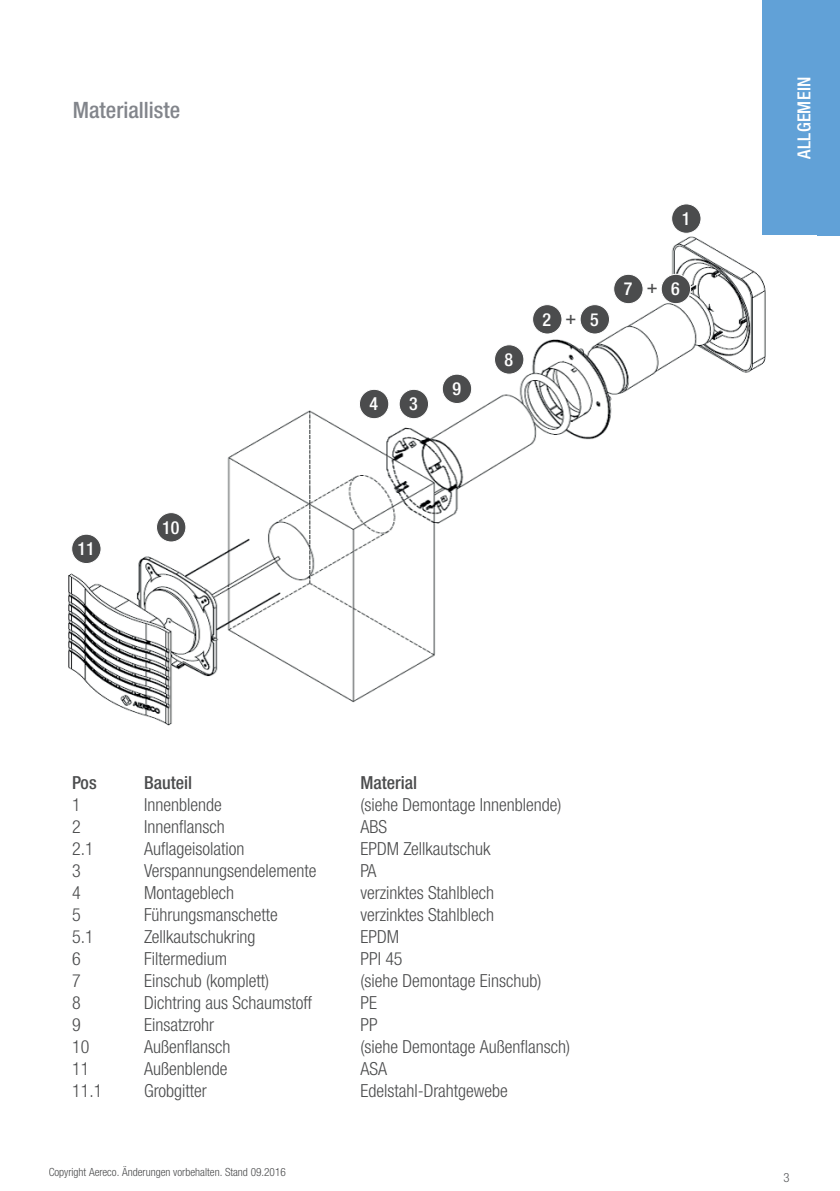
<style>
.page{position:relative;width:840px;height:1191px;background:#fff}
.page>*{position:absolute;margin:0;border:0;box-sizing:border-box;transform-origin:0 0}
.t1{font:500 condensed 22.6px "Helvetica Neue LTW1 G";color:#82858b}
.t2{font:300 condensed 18px "Helvetica Neue LTW1 G";color:#4b4c4d}
.t3{font:500 condensed 18px "Helvetica Neue LTW1 G";letter-spacing:.015em;color:#fff}
.t4{font:500 condensed 18px "Helvetica Neue LTW1 G";color:#4b4c4d}
.t5{font:300 condensed 12.6px "Helvetica Neue LTW1 G";color:#57585a}
.t6{font:300 condensed 11.2px "Helvetica Neue LTW1 G";color:#4b4c4d}
</style>
<div class="page">
<div style="left:761px;top:0;width:78px;height:235px;background:#61a1d7"></div>
<img style="left:68px;top:236px;width:698px;height:490px">
<div style="left:671px;top:204px;width:29px;height:29px;background:#4b4c4d;border-radius:50%"></div>
<div style="left:670px;top:203px;width:31px;height:31px;border:1px solid #fff;border-radius:50%"></div>
<div style="left:613px;top:274px;width:29px;height:30px;background:#4b4c4d;border-radius:50%"></div>
<div style="left:613px;top:274px;width:30px;height:30px;border:1px solid #fff;border-radius:50%"></div>
<div style="left:532px;top:305px;width:29px;height:29px;background:#4b4c4d;border-radius:50%"></div>
<div style="left:532px;top:304px;width:30px;height:30px;border:1px solid #fff;border-radius:50%"></div>
<div style="left:494px;top:345px;width:29px;height:29px;background:#4b4c4d;border-radius:50%"></div>
<div style="left:493px;top:344px;width:31px;height:31px;border:1px solid #fff;border-radius:50%"></div>
<div style="left:442px;top:374px;width:29px;height:29px;background:#4b4c4d;border-radius:50%"></div>
<div style="left:441px;top:374px;width:31px;height:30px;border:1px solid #fff;border-radius:50%"></div>
<div style="left:399px;top:389px;width:29px;height:30px;background:#4b4c4d;border-radius:50%"></div>
<div style="left:398px;top:389px;width:31px;height:30px;border:1px solid #fff;border-radius:50%"></div>
<div style="left:359px;top:389px;width:29px;height:30px;background:#4b4c4d;border-radius:50%"></div>
<div style="left:359px;top:389px;width:30px;height:30px;border:1px solid #fff;border-radius:50%"></div>
<div style="left:156px;top:512px;width:30px;height:30px;background:#4b4c4d;border-radius:50%"></div>
<div style="left:156px;top:512px;width:30px;height:30px;border:1px solid #fff;border-radius:50%"></div>
<div style="left:72px;top:534px;width:29px;height:29px;background:#4b4c4d;border-radius:50%"></div>
<div style="left:71px;top:533px;width:30px;height:31px;border:1px solid #fff;border-radius:50%"></div>
<div style="left:660px;top:274px;width:30px;height:30px;background:#4b4c4d;border-radius:50%"></div>
<div style="left:660px;top:274px;width:30px;height:30px;border:1px solid #fff;border-radius:50%"></div>
<div style="left:579px;top:305px;width:30px;height:29px;background:#4b4c4d;border-radius:50%"></div>
<div style="left:579px;top:304px;width:30px;height:30px;border:1px solid #fff;border-radius:50%"></div>
<p class="t1" style="left:73px;top:96px;width:109px">Materialliste</p>
<p class="t3" style="left:77px;top:538px;width:19px">11</p>
<p class="t3" style="left:162px;top:516px;width:19px">10</p>
<p class="t3" style="left:369px;top:393px;width:10px">4</p>
<p class="t3" style="left:409px;top:393px;width:10px">3</p>
<p class="t3" style="left:452px;top:378px;width:10px">9</p>
<p class="t3" style="left:504px;top:349px;width:10px">8</p>
<p class="t3" style="left:542px;top:308px;width:10px">2</p>
<p class="t4" style="left:565px;top:306px;width:12px">+</p>
<p class="t3" style="left:590px;top:308px;width:10px">5</p>
<p class="t3" style="left:681px;top:208px;width:10px">1</p>
<p class="t3" style="left:623px;top:278px;width:10px">7</p>
<p class="t4" style="left:646px;top:276px;width:12px">+</p>
<p class="t3" style="left:671px;top:278px;width:10px">6</p>
<p class="t3" style="left:792px;top:159px;width:84px;rotate:-90deg">ALLGEMEIN</p>
<p class="t4" style="left:72px;top:771px;width:26px">Pos</p>
<p class="t4" style="left:144px;top:771px;width:50px">Bauteil</p>
<p class="t4" style="left:360px;top:771px;width:58px">Material</p>
<p class="t2" style="left:72px;top:794px;width:10px">1</p>
<p class="t2" style="left:144px;top:794px;width:79px">Innenblende</p>
<p class="t2" style="left:360px;top:794px;width:202px">(siehe Demontage Innenblende)</p>
<p class="t2" style="left:72px;top:816px;width:10px">2</p>
<p class="t2" style="left:144px;top:816px;width:82px">Innenflansch</p>
<p class="t2" style="left:360px;top:816px;width:28px">ABS</p>
<p class="t2" style="left:72px;top:838px;width:23px">2.1</p>
<p class="t2" style="left:144px;top:838px;width:102px">Auflageisolation</p>
<p class="t2" style="left:360px;top:838px;width:132px">EPDM Zellkautschuk</p>
<p class="t2" style="left:72px;top:860px;width:10px">3</p>
<p class="t2" style="left:144px;top:860px;width:174px">Verspannungsendelemente</p>
<p class="t2" style="left:360px;top:860px;width:18px">PA</p>
<p class="t2" style="left:72px;top:882px;width:10px">4</p>
<p class="t2" style="left:144px;top:882px;width:91px">Montageblech</p>
<p class="t2" style="left:360px;top:882px;width:135px">verzinktes Stahlblech</p>
<p class="t2" style="left:72px;top:904px;width:10px">5</p>
<p class="t2" style="left:144px;top:904px;width:135px">Führungsmanschette</p>
<p class="t2" style="left:360px;top:904px;width:135px">verzinktes Stahlblech</p>
<p class="t2" style="left:72px;top:926px;width:23px">5.1</p>
<p class="t2" style="left:144px;top:926px;width:113px">Zellkautschukring</p>
<p class="t2" style="left:360px;top:926px;width:40px">EPDM</p>
<p class="t2" style="left:72px;top:948px;width:10px">6</p>
<p class="t2" style="left:144px;top:948px;width:84px">Filtermedium</p>
<p class="t2" style="left:360px;top:948px;width:44px">PPI 45</p>
<p class="t2" style="left:72px;top:970px;width:10px">7</p>
<p class="t2" style="left:144px;top:970px;width:126px">Einschub (komplett)</p>
<p class="t2" style="left:360px;top:970px;width:182px">(siehe Demontage Einschub)</p>
<p class="t2" style="left:72px;top:992px;width:10px">8</p>
<p class="t2" style="left:144px;top:992px;width:169px">Dichtring aus Schaumstoff</p>
<p class="t2" style="left:360px;top:992px;width:18px">PE</p>
<p class="t2" style="left:72px;top:1014px;width:10px">9</p>
<p class="t2" style="left:144px;top:1014px;width:72px">Einsatzrohr</p>
<p class="t2" style="left:360px;top:1014px;width:19px">PP</p>
<p class="t2" style="left:72px;top:1036px;width:19px">10</p>
<p class="t2" style="left:144px;top:1036px;width:88px">Außenflansch</p>
<p class="t2" style="left:360px;top:1036px;width:211px">(siehe Demontage Außenflansch)</p>
<p class="t2" style="left:72px;top:1058px;width:19px">11</p>
<p class="t2" style="left:144px;top:1058px;width:85px">Außenblende</p>
<p class="t2" style="left:360px;top:1058px;width:28px">ASA</p>
<p class="t2" style="left:72px;top:1080px;width:32px">11.1</p>
<p class="t2" style="left:144px;top:1080px;width:64px">Grobgitter</p>
<p class="t2" style="left:360px;top:1080px;width:149px">Edelstahl-Drahtgewebe</p>
<p class="t6" style="left:48px;top:1165px;width:239px">Copyright Aereco. Änderungen vorbehalten. Stand 09.2016</p>
<p class="t5" style="left:783px;top:1169px;width:8px">3</p>
</div>
